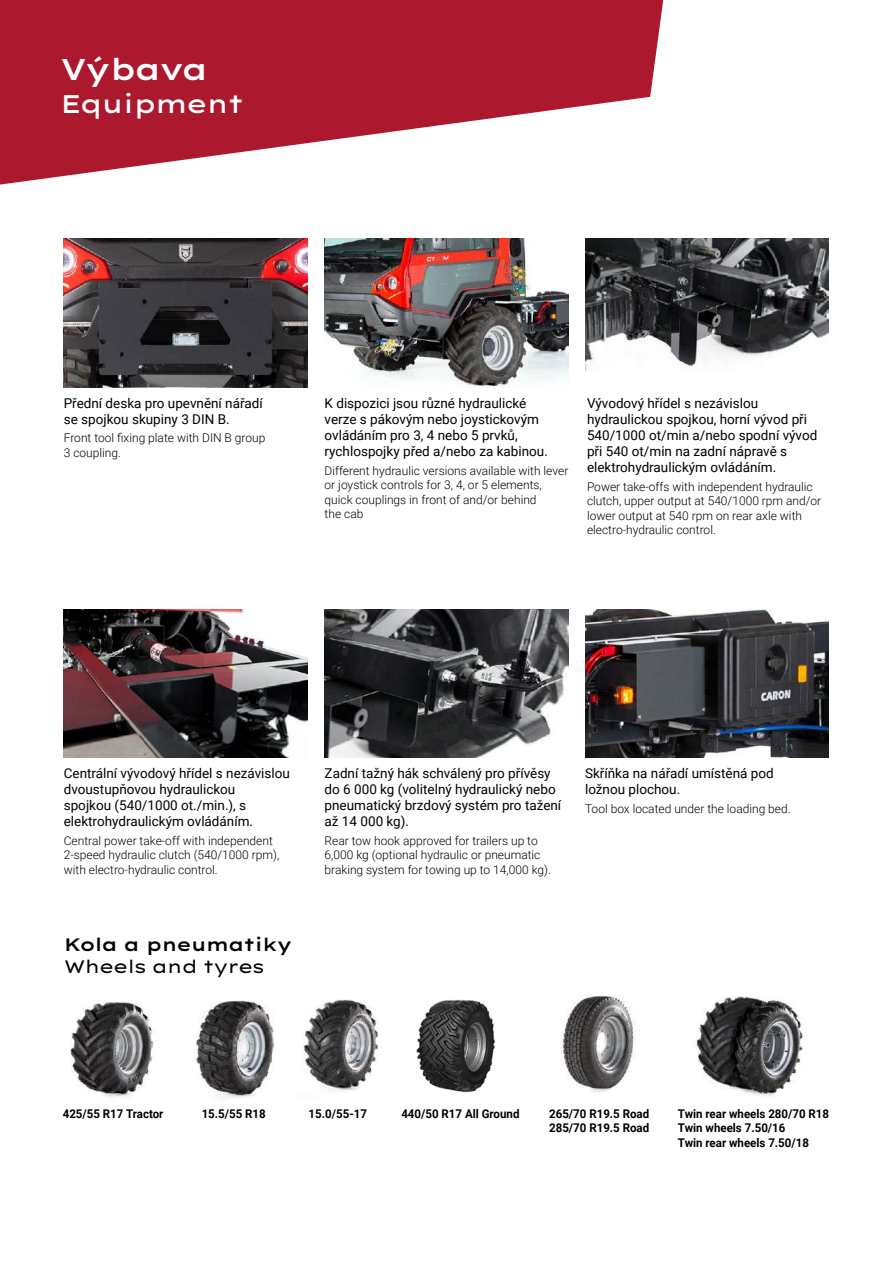
<style>
.page{position:relative;width:893px;height:1263px;background:#fff}
.page>*{position:absolute;margin:0;border:0;box-sizing:border-box;transform-origin:0 0}
.t1{font:600 30px "Lexend Tera";letter-spacing:-.09em;color:#fff}
.t2{font:500 25.5px "Lexend Tera";letter-spacing:-.09em;color:#fff}
.t3{font:600 18px "Lexend Tera";letter-spacing:-.09em;color:#000}
.t4{font:18px "Lexend Tera";letter-spacing:-.09em;color:#000}
.t5{font:13.5px/16.2px "Roboto";color:#000}
.t6{font:300 12px/14.4px "Roboto";color:#000}
.t7{font:700 12px/14.4px "Roboto";color:#000;scale:.96 1}
</style>
<div class="page">
<img style="left:64px;top:239px;width:244px;height:149px">
<img style="left:64px;top:609px;width:244px;height:149px">
<img style="left:325px;top:609px;width:243px;height:149px">
<img style="left:585px;top:609px;width:244px;height:149px">
<img style="left:325px;top:239px;width:243px;height:149px">
<img style="left:585px;top:239px;width:244px;height:132px">
<img style="left:70px;top:1001px;width:84px;height:97px">
<img style="left:561px;top:996px;width:75px;height:97px">
<img style="left:196px;top:1000px;width:79px;height:98px">
<img style="left:303px;top:999px;width:76px;height:92px">
<img style="left:416px;top:999px;width:79px;height:94px">
<img style="left:693px;top:996px;width:110px;height:100px">
<svg style="left:0;top:0;width:664px;height:185px;fill:#ac182d"></svg>
<h1 class="t1" style="left:60px;top:45px;width:150px">Výbava</h1>
<h2 class="t2" style="left:60px;top:83px;width:186px">Equipment</h2>
<p class="t5" style="left:64px;top:394px;width:200px">Přední deska pro upevnění nářadí se spojkou skupiny 3 DIN B.</p>
<p class="t6" style="left:64px;top:430px;width:203px">Front tool fixing plate with DIN B group<br>3 coupling.</p>
<p class="t5" style="left:325px;top:394px;width:225px">K dispozici jsou různé hydraulické verze s pákovým nebo joystickovým ovládáním pro 3, 4 nebo 5 prvků, rychlospojky před a/nebo za kabinou.</p>
<p class="t6" style="left:325px;top:463px;width:245px">Different hydraulic versions available with lever or joystick controls for 3, 4, or 5 elements, quick couplings in front of and/or behind<br>the cab</p>
<p class="t5" style="left:587px;top:394px;width:232px">Vývodový hřídel s nezávislou hydraulickou spojkou, horní vývod při 540/1000 ot/min a/nebo spodní vývod při 540 ot/min na zadní nápravě s elektrohydraulickým ovládáním.</p>
<p class="t6" style="left:587px;top:479px;width:236px">Power take-offs with independent hydraulic clutch, upper output at 540/1000 rpm and/or lower output at 540 rpm on rear axle with electro-hydraulic control.</p>
<p class="t5" style="left:64px;top:764px;width:228px">Centrální vývodový hřídel s nezávislou dvoustupňovou hydraulickou<br>spojkou (540/1000 ot./min.), s elektrohydraulickým ovládáním.</p>
<p class="t6" style="left:64px;top:833px;width:217px">Central power take-off with independent<br>2-speed hydraulic clutch (540/1000 rpm), with electro-hydraulic control.</p>
<h3 class="t3" style="left:64px;top:930px;width:230px">Kola a pneumatiky</h3>
<h3 class="t4" style="left:64px;top:952px;width:203px">Wheels and tyres</h3>
<p class="t5" style="left:325px;top:764px;width:238px">Zadní tažný hák schválený pro přívěsy do 6 000 kg (volitelný hydraulický nebo pneumatický brzdový systém pro tažení až 14 000 kg).</p>
<p class="t6" style="left:325px;top:833px;width:228px">Rear tow hook approved for trailers up to<br>6,000 kg (optional hydraulic or pneumatic braking system for towing up to 14,000 kg).</p>
<p class="t5" style="left:585px;top:764px;width:190px">Skříňka na nářadí umístěná pod ložnou plochou.</p>
<p class="t6" style="left:585px;top:801px;width:207px">Tool box located under the loading bed.</p>
<p class="t7" style="left:63px;top:1106px;width:106px">425/55 R17 Tractor</p>
<p class="t7" style="left:549px;top:1106px;width:106px">265/70 R19.5 Road<br>285/70 R19.5 Road</p>
<p class="t7" style="left:202px;top:1106px;width:68px">15.5/55 R18</p>
<p class="t7" style="left:309px;top:1106px;width:62px">15.0/55-17</p>
<p class="t7" style="left:401px;top:1106px;width:125px">440/50 R17 All Ground</p>
<p class="t7" style="left:678px;top:1106px;width:159px">Twin rear wheels 280/70 R18<br>Twin wheels 7.50/16<br>Twin rear wheels 7.50/18</p>
</div>
